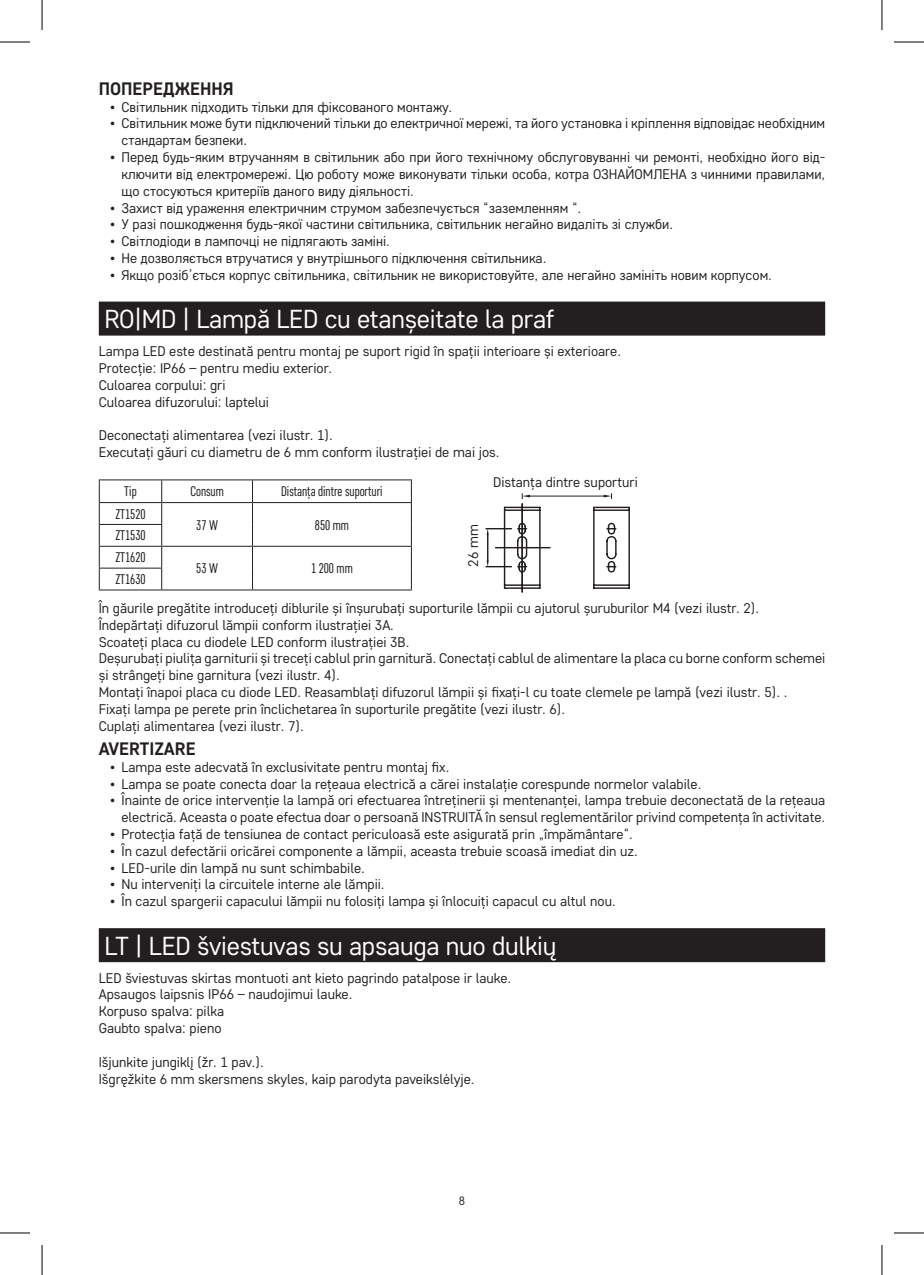
<style>
.page{position:relative;width:924px;height:1275px;background:#fff}
.page>*{position:absolute;margin:0;border:0;box-sizing:border-box;transform-origin:0 0}
.t1{font:26px "Core Sans D35";letter-spacing:-.01em;color:#fff}
.t2{font:700 18px "Core Sans D55";color:#231f20}
.t3{font:14px/16.8px "Core Sans D35";color:#231f20}
.t4{font:14px/21.8px "Core Sans D37 Cn";color:#231f20}
.t5{font:12px "Core Sans D35";color:#231f20}
</style>
<div class="page">
<div style="left:99px;top:301px;width:725px;height:34px;background:#231f20"></div>
<hr style="left:99px;top:502px;width:63px;height:1px;background:#231f20">
<hr style="left:252px;top:502px;width:160px;height:1px;background:#231f20">
<hr style="left:99px;top:567px;width:63px;height:1px;background:#231f20">
<hr style="left:99px;top:589px;width:63px;height:1px;background:#231f20">
<hr style="left:99px;top:479px;width:63px;height:1px;background:#231f20">
<hr style="left:162px;top:479px;width:90px;height:1px;background:#231f20">
<hr style="left:252px;top:479px;width:160px;height:1px;background:#231f20">
<hr style="left:99px;top:524px;width:63px;height:1px;background:#231f20">
<hr style="left:99px;top:546px;width:63px;height:1px;background:#231f20">
<svg style="left:99px;top:480px;width:1px;height:109px"></svg>
<hr style="left:162px;top:502px;width:90px;height:1px;background:#231f20">
<hr style="left:162px;top:546px;width:90px;height:1px;background:#231f20">
<svg style="left:161px;top:480px;width:1px;height:109px"></svg>
<hr style="left:162px;top:589px;width:90px;height:1px;background:#231f20">
<hr style="left:252px;top:589px;width:160px;height:1px;background:#231f20">
<hr style="left:252px;top:546px;width:160px;height:1px;background:#231f20">
<svg style="left:252px;top:480px;width:1px;height:109px"></svg>
<svg style="left:411px;top:480px;width:1px;height:109px"></svg>
<svg style="left:486px;top:493px;width:144px;height:100px"></svg>
<hr style="left:495px;top:547px;width:54px;height:1px;background:#231f20">
<hr style="left:521px;top:504px;width:1px;height:88px;background:#231f20">
<div style="left:99px;top:928px;width:725px;height:34px;background:#231f20"></div>
<hr style="left:0;top:42px;width:30px;height:1px;background:#000">
<hr style="left:893px;top:42px;width:30px;height:1px;background:#000">
<hr style="left:0;top:1232px;width:30px;height:1px;background:#000">
<hr style="left:893px;top:1232px;width:30px;height:1px;background:#000">
<hr style="left:42px;top:0;width:1px;height:30px;background:#000">
<hr style="left:42px;top:1245px;width:1px;height:30px;background:#000">
<hr style="left:881px;top:0;width:1px;height:30px;background:#000">
<hr style="left:881px;top:1245px;width:1px;height:30px;background:#000">
<p class="t2" style="left:99px;top:77px;width:136px">ПОПЕРЕДЖЕННЯ</p>
<p class="t3" style="left:110px;top:98px;width:343px">• Світильник підходить тільки для фіксованого монтажу.</p>
<p class="t3" style="left:121px;top:115px;width:705px;text-indent:-11px">• Світильник може бути підключений тільки до електричної мережі, та його установка і кріплення відповідає необхідним стандартам безпеки.</p>
<p class="t3" style="left:121px;top:148px;width:705px;text-align:justify;text-indent:-11px">• Перед будь-яким втручанням в світильник або при його технічному обслуговуванні чи ремонті, необхідно його від&shy;ключити від електромережі. Цю роботу може виконувати тільки особа, котра ОЗНАЙОМЛЕНА з чинними правилами, що стосуються критеріїв даного виду діяльності.</p>
<p class="t3" style="left:110px;top:199px;width:472px">• Захист від ураження електричним струмом забезпечується “заземленням “.</p>
<p class="t3" style="left:110px;top:215px;width:564px">• У разі пошкодження будь-якої частини світильника, світильник негайно видаліть зі служби.</p>
<p class="t3" style="left:110px;top:232px;width:281px">• Світлодіоди в лампочці не підлягають заміні.</p>
<p class="t3" style="left:110px;top:249px;width:437px">• Не дозволяється втручатися у внутрішнього підключення світильника.</p>
<p class="t3" style="left:110px;top:266px;width:663px">• Якщо розіб’ється корпус світильника, світильник не використовуйте, але негайно замініть новим корпусом.</p>
<h1 class="t1" style="left:104px;top:302px;width:451px">RO|MD | Lampă LED cu etanșeitate la praf</h1>
<p class="t3" style="left:99px;top:342px;width:523px">Lampa LED este destinată pentru montaj pe suport rigid în spații interioare și exterioare.<br>Protecție: IP66 – pentru mediu exterior.<br>Culoarea corpului: gri<br>Culoarea difuzorului: laptelui</p>
<p class="t3" style="left:99px;top:426px;width:402px">Deconectați alimentarea (vezi ilustr. 1).<br>Executați găuri cu diametru de 6 mm conform ilustrației de mai jos.</p>
<p class="t4" style="left:124px;top:480px;width:14px">Tip</p>
<p class="t4" style="left:190px;top:480px;width:35px">Consum</p>
<p class="t4" style="left:281px;top:480px;width:103px">Distanța dintre suporturi</p>
<p class="t4" style="left:115px;top:503px;width:32px">ZT1520</p>
<p class="t4" style="left:196px;top:513px;width:23px">37 W</p>
<p class="t4" style="left:315px;top:513px;width:36px">850 mm</p>
<p class="t4" style="left:115px;top:524px;width:32px">ZT1530<br>ZT1620</p>
<p class="t4" style="left:196px;top:557px;width:23px">53 W</p>
<p class="t4" style="left:311px;top:557px;width:43px">1 200 mm</p>
<p class="t4" style="left:115px;top:568px;width:32px">ZT1630</p>
<p class="t3" style="left:493px;top:473px;width:146px">Distanța dintre suporturi</p>
<p class="t3" style="left:464px;top:566px;width:44px;rotate:-90deg">26 mm</p>
<p class="t3" style="left:99px;top:599px;width:727px">În găurile pregătite introduceți diblurile și înșurubați suporturile lămpii cu ajutorul șuruburilor M4 (vezi ilustr. 2).<br>Îndepărtați difuzorul lămpii conform ilustrației 3A.<br>Scoateți placa cu diodele LED conform ilustrației 3B.<br>Deșurubați piulița garniturii și treceți cablul prin garnitură. Conectați cablul de alimentare la placa cu borne conform schemei și strângeți bine garnitura (vezi ilustr. 4).<br>Montați înapoi placa cu diode LED. Reasamblați difuzorul lămpii și fixați-l cu toate clemele pe lampă (vezi ilustr. 5). .<br>Fixați lampa pe perete prin înclichetarea în suporturile pregătite (vezi ilustr. 6).<br>Cuplați alimentarea (vezi ilustr. 7).</p>
<p class="t2" style="left:99px;top:737px;width:98px">AVERTIZARE</p>
<p class="t3" style="left:110px;top:758px;width:340px">• Lampa este adecvată în exclusivitate pentru montaj fix.</p>
<p class="t3" style="left:110px;top:775px;width:592px">• Lampa se poate conecta doar la rețeaua electrică a cărei instalație corespunde normelor valabile.</p>
<p class="t3" style="left:110px;top:791px;width:716px;text-align:right">• Înainte de orice intervenție la lampă ori efectuarea întreținerii și mentenanței, lampa trebuie deconectată de la rețeaua electrică. Aceasta o poate efectua doar o persoană INSTRUITĂ în sensul reglementărilor privind competența în activitate.</p>
<p class="t3" style="left:110px;top:825px;width:524px">• Protecția față de tensiunea de contact periculoasă este asigurată prin „împământare“.</p>
<p class="t3" style="left:110px;top:842px;width:529px">• În cazul defectării oricărei componente a lămpii, aceasta trebuie scoasă imediat din uz.</p>
<p class="t3" style="left:110px;top:859px;width:256px">• LED-urile din lampă nu sunt schimbabile.</p>
<p class="t3" style="left:110px;top:875px;width:276px">• Nu interveniți la circuitele interne ale lămpii.</p>
<p class="t3" style="left:110px;top:892px;width:507px">• În cazul spargerii capacului lămpii nu folosiți lampa și înlocuiți capacul cu altul nou.</p>
<h1 class="t1" style="left:104px;top:928px;width:453px">LT | LED šviestuvas su apsauga nuo dulkių</h1>
<p class="t3" style="left:99px;top:969px;width:414px">LED šviestuvas skirtas montuoti ant kieto pagrindo patalpose ir lauke.<br>Apsaugos laipsnis IP66 – naudojimui lauke.<br>Korpuso spalva: pilka<br>Gaubto spalva: pieno</p>
<p class="t3" style="left:99px;top:1053px;width:377px">Išjunkite jungiklį (žr. 1 pav.).<br>Išgręžkite 6 mm skersmens skyles, kaip parodyta paveikslėlyje.</p>
<p class="t5" style="left:458px;top:1192px;width:8px">8</p>
</div>
